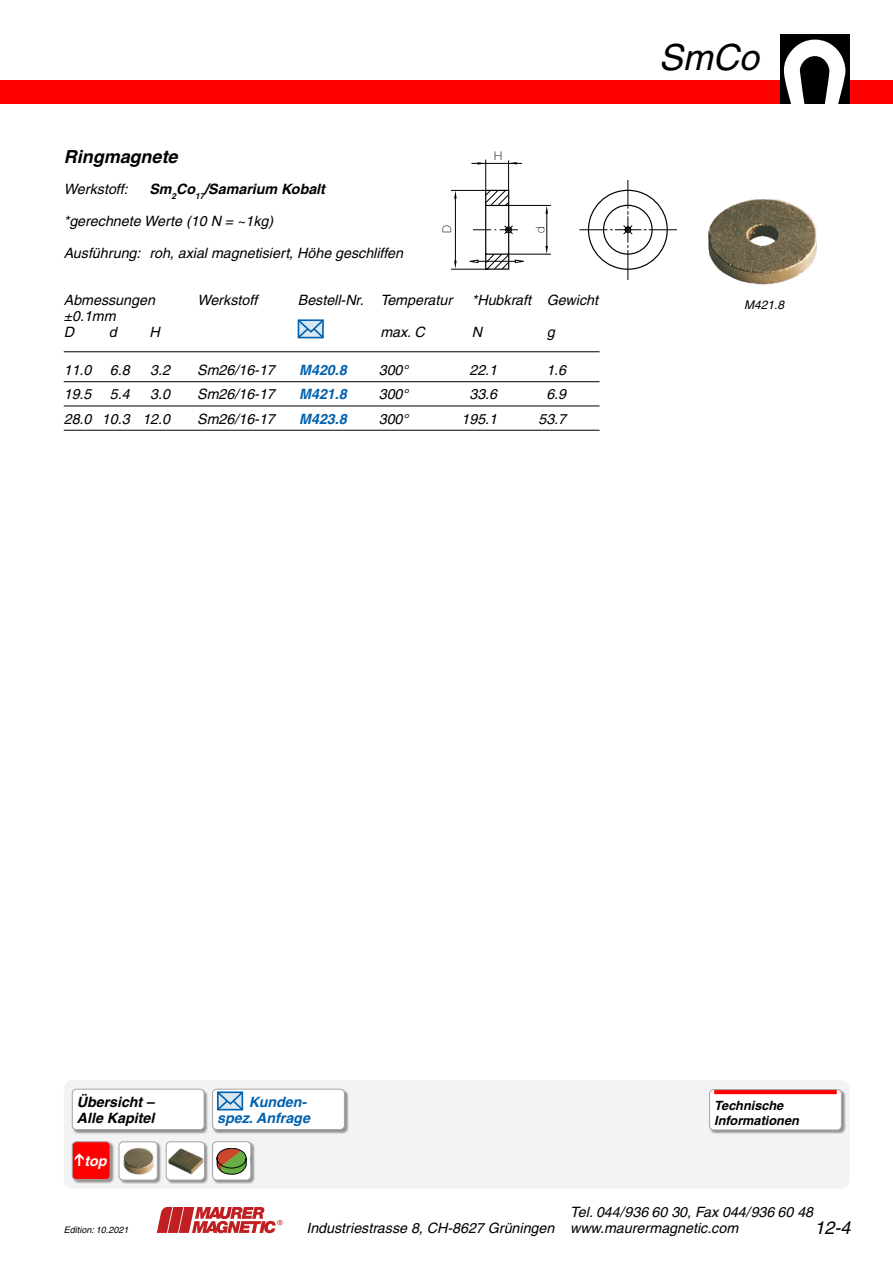
<style>
.page{position:relative;width:893px;height:1263px;background:#fff}
.page>*{position:absolute;margin:0;border:0;box-sizing:border-box;transform-origin:0 0}
.t1{font:italic 36px "Helvetica";color:#000}
._2_Titel{font:italic 700 18px "Helvetica";color:#000}
.t2{font:italic 18px "Helvetica";color:#000}
.Tab__Sägebl{font:italic 14.25px "Helvetica";color:#000}
.Text{font:italic 14.25px/15.8px "Helvetica";color:#000}
.Tab__Sägebl-2{font:italic 700 14.25px/16.5px "Helvetica";color:#0061ae;text-align:right}
.Text-2{font:italic 700 14.25px "Helvetica";color:#000}
._2_Titel__BZ{font:italic 700 14.25px/16.5px "Helvetica";color:#000}
._2_Titel__BZ-2{font:italic 700 14.25px "Helvetica";color:#fff}
.Tab__Sägebl-3{font:italic 700 12.75px/15px "Helvetica";color:#000}
.Bildlegende{font:italic 12px "Helvetica";color:#000}
.t3{font:100 12px "Helvetica Neue";color:#000}
.Text-3{font:italic 9px "Helvetica";color:#000}
</style>
<div class="page">
<div style="left:0;top:81px;width:893px;height:23px;background:#f00"></div>
<div style="left:780px;top:34px;width:70px;height:70px;background:#000"></div>
<svg style="left:784px;top:40px;width:61px;height:64px"></svg>
<svg style="left:157px;top:1207px;width:125px;height:26px"></svg>
<img style="left:708px;top:199px;width:109px;height:86px">
<svg style="left:451px;top:159px;width:226px;height:121px"></svg>
<hr style="left:64px;top:351px;width:536px;height:1px;background:#000">
<svg style="left:297px;top:319px;width:27px;height:20px"></svg>
<div style="left:64px;top:1080px;width:786px;height:108px;background:#f3f3f3;border-radius:9px"></div>
<div style="left:72px;top:1141px;width:43px;height:43px;background:#000;opacity:.4"></div>
<div style="left:72px;top:1142px;width:38px;height:37px;background:#f00;border-radius:4px"></div>
<div style="left:72px;top:1141px;width:39px;height:39px;border:1px solid #a4a4a4;border-radius:4px"></div>
<div style="left:119px;top:1141px;width:42px;height:43px;background:#000;opacity:.4"></div>
<div style="left:119px;top:1142px;width:38px;height:38px;background:#fff;border-radius:4px"></div>
<img style="left:123px;top:1148px;width:32px;height:27px">
<div style="left:119px;top:1141px;width:39px;height:39px;border:1px solid #a4a4a4;border-radius:4px"></div>
<svg style="left:75px;top:1153px;width:9px;height:13px"></svg>
<div style="left:212px;top:1141px;width:43px;height:43px;background:#000;opacity:.4"></div>
<div style="left:213px;top:1142px;width:38px;height:38px;background:#fff;border-radius:4px"></div>
<svg style="left:217px;top:1148px;width:35px;height:26px"></svg>
<div style="left:212px;top:1141px;width:39px;height:39px;border:1px solid #a4a4a4;border-radius:4px"></div>
<div style="left:166px;top:1141px;width:43px;height:43px;background:#000;opacity:.4"></div>
<div style="left:166px;top:1142px;width:38px;height:38px;background:#fff;border-radius:4px"></div>
<img style="left:168px;top:1148px;width:35px;height:26px">
<div style="left:166px;top:1141px;width:39px;height:39px;border:1px solid #a4a4a4;border-radius:4px"></div>
<hr style="left:64px;top:381px;width:536px;height:1px;background:#000">
<hr style="left:64px;top:406px;width:536px;height:1px;background:#000">
<hr style="left:64px;top:430px;width:536px;height:1px;background:#000">
<div style="left:212px;top:1089px;width:137px;height:45px;background:#000;opacity:.4"></div>
<div style="left:213px;top:1089px;width:131px;height:40px;background:#fff;border-radius:4px"></div>
<div style="left:212px;top:1089px;width:133px;height:41px;border:1px solid #a4a4a4;border-radius:4px"></div>
<svg style="left:216px;top:1090px;width:29px;height:21px"></svg>
<div style="left:709px;top:1089px;width:137px;height:45px;background:#000;opacity:.4"></div>
<div style="left:710px;top:1089px;width:131px;height:41px;background:#fff;border-radius:4px"></div>
<hr style="left:714px;top:1090px;width:123px;height:4px;background:#f00">
<div style="left:709px;top:1089px;width:133px;height:41px;border:1px solid #a4a4a4;border-radius:4px"></div>
<div style="left:72px;top:1089px;width:137px;height:45px;background:#000;opacity:.4"></div>
<div style="left:72px;top:1089px;width:132px;height:40px;background:#fff;border-radius:4px"></div>
<div style="left:72px;top:1089px;width:132px;height:41px;border:1px solid #a4a4a4;border-radius:4px"></div>
<p class="_2_Titel" style="left:64px;top:145px;width:115px">Ringmagnete</p>
<p class="Text" style="left:64px;top:182px;width:65px">Werkstoff:</p>
<p class="Text-2" style="left:149px;top:181px;width:177px">Sm<sub>2</sub>Co<sub>17</sub>/Samarium Kobalt</p>
<p class="Tab__Sägebl" style="left:64px;top:213px;width:211px">*gerechnete Werte (10 N = ~1kg)</p>
<p class="Text" style="left:64px;top:245px;width:341px">Ausführung: roh, axial magnetisiert, Höhe geschliffen</p>
<p class="Tab__Sägebl" style="left:64px;top:292px;width:93px">Abmessungen</p>
<p class="Tab__Sägebl" style="left:197px;top:292px;width:61px">Werkstoff</p>
<p class="Tab__Sägebl" style="left:298px;top:292px;width:156px">Bestell-Nr. Temperatur</p>
<p class="Tab__Sägebl" style="left:472px;top:292px;width:128px">*Hubkraft Gewicht</p>
<p class="Tab__Sägebl" style="left:64px;top:308px;width:53px">±0.1mm</p>
<p class="Tab__Sägebl" style="left:64px;top:324px;width:12px">D</p>
<p class="Tab__Sägebl" style="left:109px;top:324px;width:9px">d</p>
<p class="Tab__Sägebl" style="left:149px;top:324px;width:12px">H</p>
<p class="Tab__Sägebl" style="left:380px;top:324px;width:46px">max. C</p>
<p class="Tab__Sägebl" style="left:472px;top:324px;width:12px">N</p>
<p class="Tab__Sägebl" style="left:547px;top:324px;width:9px">g</p>
<p class="Tab__Sägebl" style="left:64px;top:362px;width:29px">11.0</p>
<p class="Tab__Sägebl" style="left:110px;top:362px;width:21px">6.8</p>
<p class="Tab__Sägebl" style="left:150px;top:362px;width:21px">3.2</p>
<p class="Tab__Sägebl" style="left:197px;top:362px;width:79px">Sm26/16-17</p>
<p class="Tab__Sägebl-2" style="left:299px;top:362px;width:49px">M420.8</p>
<p class="Tab__Sägebl" style="left:379px;top:362px;width:31px">300°</p>
<p class="Tab__Sägebl" style="left:469px;top:362px;width:29px">22.1</p>
<p class="Tab__Sägebl" style="left:546px;top:362px;width:21px">1.6</p>
<p class="Tab__Sägebl" style="left:64px;top:386px;width:29px">19.5</p>
<p class="Tab__Sägebl" style="left:110px;top:386px;width:21px">5.4</p>
<p class="Tab__Sägebl" style="left:150px;top:386px;width:21px">3.0</p>
<p class="Tab__Sägebl" style="left:197px;top:386px;width:79px">Sm26/16-17</p>
<p class="Tab__Sägebl-2" style="left:299px;top:386px;width:49px">M421.8</p>
<p class="Tab__Sägebl" style="left:379px;top:386px;width:31px">300°</p>
<p class="Tab__Sägebl" style="left:469px;top:386px;width:29px">33.6</p>
<p class="Tab__Sägebl" style="left:546px;top:386px;width:21px">6.9</p>
<p class="Tab__Sägebl" style="left:64px;top:410px;width:108px">28.0 10.3 12.0</p>
<p class="Tab__Sägebl" style="left:197px;top:410px;width:79px">Sm26/16-17</p>
<p class="Tab__Sägebl-2" style="left:299px;top:410px;width:49px">M423.8</p>
<p class="Tab__Sägebl" style="left:379px;top:410px;width:31px">300°</p>
<p class="Tab__Sägebl" style="left:461px;top:410px;width:37px">195.1</p>
<p class="Tab__Sägebl" style="left:538px;top:410px;width:29px">53.7</p>
<p class="t3" style="left:494px;top:149px;width:10px">H</p>
<p class="t3" style="left:440px;top:233px;width:10px;rotate:-90deg">D</p>
<p class="t3" style="left:533px;top:233px;width:8px;rotate:-90deg">d</p>
<h1 class="t1" style="left:659px;top:36px;width:102px">SmCo</h1>
<p class="Bildlegende" style="left:744px;top:297px;width:42px">M421.8</p>
<p class="_2_Titel__BZ" style="left:77px;top:1093px;width:79px">Übersicht –<br>Alle Kapitel</p>
<p class="_2_Titel__BZ-2" style="left:85px;top:1152px;width:24px">top</p>
<p class="Text-3" style="left:64px;top:1224px;width:66px">Edition: 10.2021</p>
<p class="Tab__Sägebl-2" style="left:217px;top:1093px;width:94px">Kunden&shy;spez. Anfrage</p>
<p class="Tab__Sägebl-3" style="left:714px;top:1098px;width:86px">Technische<br>Informationen</p>
<p class="Text" style="left:306px;top:1204px;width:508px;text-indent:264px">Tel. 044/936 60 30, Fax 044/936 60 48<br>Industriestrasse 8, CH-8627 Grüningen www.maurermagnetic.com</p>
<p class="t2" style="left:814px;top:1217px;width:38px">12-4</p>
</div>
